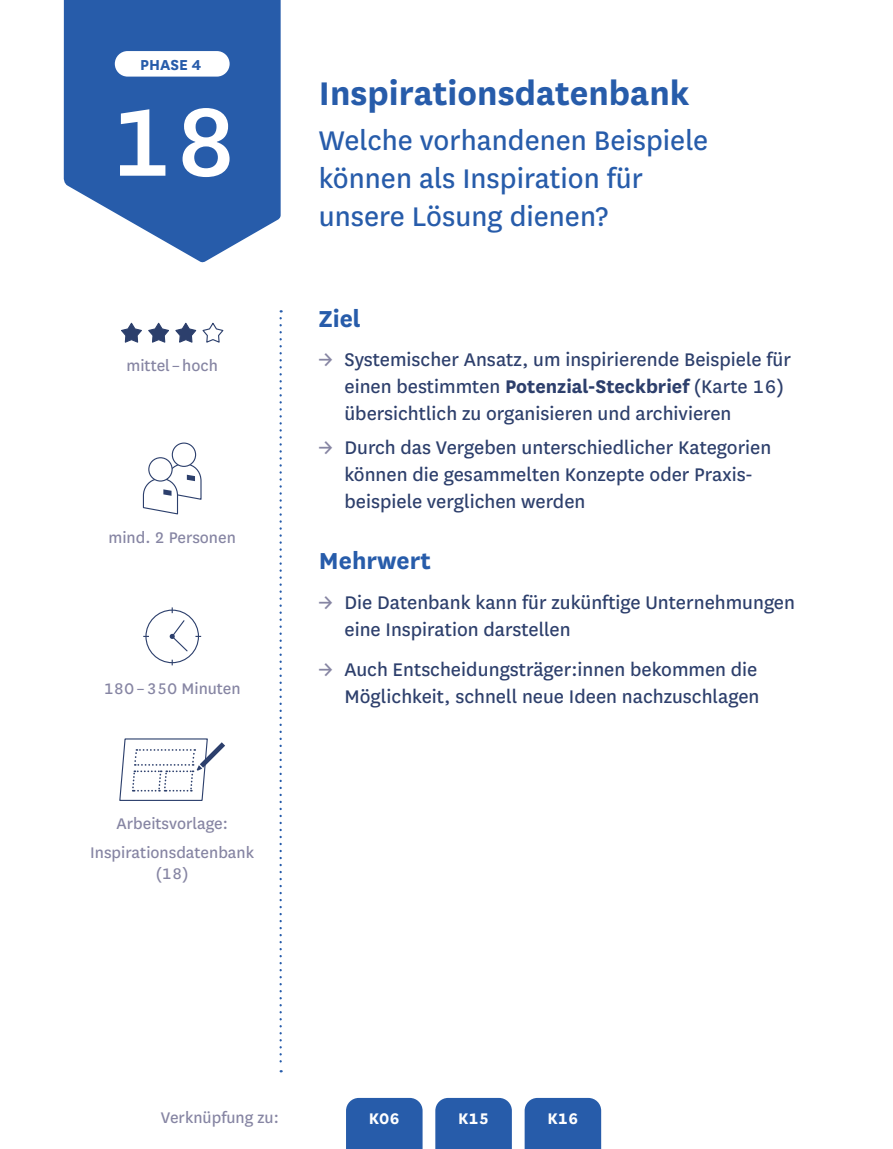
<style>
.page{position:relative;width:893px;height:1149px;background:#fff}
.page>*{position:absolute;margin:0;border:0;box-sizing:border-box;transform-origin:0 0}
.t1{font:500 112.5px "National";color:#fff}
.t2{font:700 38.25px "National";color:#275caa}
.t3{font:31.5px/38.2px "National";color:#275caa}
.t4{font:700 27px "National";color:#275caa}
.t5{font:21.38px/27px "National";color:#2d3f6c}
.t6{font:18px/28.3px "National";color:#8685a3;text-align:center}
.t7{font:700 18px "National";color:#fff}
.t8{font:700 16.88px "National";color:#275caa}
.s1{color:#8685a3}
.s2{font-weight:700}
</style>
<div class="page">
<svg style="left:64px;top:0;width:217px;height:263px;fill:#275caa"></svg>
<div style="left:115px;top:51px;width:115px;height:26px;background:#fff;border-radius:13px"></div>
<svg style="left:121px;top:322px;width:103px;height:21px"></svg>
<div style="left:172px;top:442px;width:24px;height:25px;border:1px solid #2c3f6c;border-radius:50%"></div>
<svg style="left:143px;top:463px;width:59px;height:51px"></svg>
<div style="left:149px;top:457px;width:23px;height:24px;background:#fff;border-radius:50%"></div>
<div style="left:148px;top:457px;width:25px;height:24px;border:1px solid #2c3f6c;border-radius:50%"></div>
<div style="left:145px;top:609px;width:54px;height:54px;border:1px solid #2c3f6c;border-radius:50%"></div>
<svg style="left:170px;top:620px;width:18px;height:32px"></svg>
<svg style="left:119px;top:738px;width:106px;height:62px"></svg>
<div style="left:346px;top:1097px;width:77px;height:51px;background:#275caa"></div>
<div style="left:435px;top:1097px;width:77px;height:51px;background:#275caa"></div>
<div style="left:525px;top:1097px;width:76px;height:51px;background:#275caa"></div>
<svg style="left:280px;top:318px;width:2px;height:753px"></svg>
<p class="t8" style="left:140px;top:53px;width:63px">PHASE 4</p>
<h1 class="t1" style="left:110px;top:65px;width:130px">18</h1>
<p class="t6" style="left:127px;top:351px;width:93px">mittel – hoch</p>
<p class="t6" style="left:109px;top:522px;width:129px">mind. 2 Personen</p>
<p class="t6" style="left:104px;top:673px;width:138px">180 – 350 Minuten</p>
<p class="t6" style="left:90px;top:808px;width:165px">Arbeitsvorlage:<br>Inspirationsdatenbank</p>
<p class="t6" style="left:156px;top:857px;width:34px">(18)</p>
<h2 class="t2" style="left:319px;top:66px;width:372px">Inspirationsdatenbank</h2>
<h3 class="t3" style="left:319px;top:119px;width:391px">Welche vorhandenen Beispiele können als Inspiration für unsere Lösung dienen?</h3>
<p class="t4" style="left:319px;top:299px;width:43px">Ziel</p>
<p class="t5" style="left:344px;top:345px;width:448px;text-indent:-26px"><span class="s1">→</span> Systemischer Ansatz, um inspirierende Beispiele für einen bestimmten <span class="s2">Potenzial-Steckbrief</span> (Karte 16) übersichtlich zu organisieren und archivieren</p>
<p class="t5" style="left:344px;top:432px;width:428px;text-indent:-26px"><span class="s1">→</span> Durch das Vergeben unterschiedlicher Kategorien können die gesammelten Konzepte oder Praxis&shy;beispiele verglichen werden</p>
<p class="t4" style="left:319px;top:541px;width:113px">Mehrwert</p>
<p class="t5" style="left:344px;top:587px;width:452px;text-indent:-26px"><span class="s1">→</span> Die Datenbank kann für zukünftige Unternehmungen eine Inspiration darstellen</p>
<p class="t5" style="left:319px;top:654px;width:442px;text-align:right"><span class="s1">→</span> Auch Entscheidungsträger:innen bekommen die<br>Möglichkeit, schnell neue Ideen nachzuschlagen</p>
<p class="t6" style="left:161px;top:1101px;width:119px">Verknüpfung zu:</p>
<p class="t7" style="left:369px;top:1105px;width:32px">K06</p>
<p class="t7" style="left:458px;top:1105px;width:32px">K15</p>
<p class="t7" style="left:547px;top:1105px;width:32px">K16</p>
</div>
